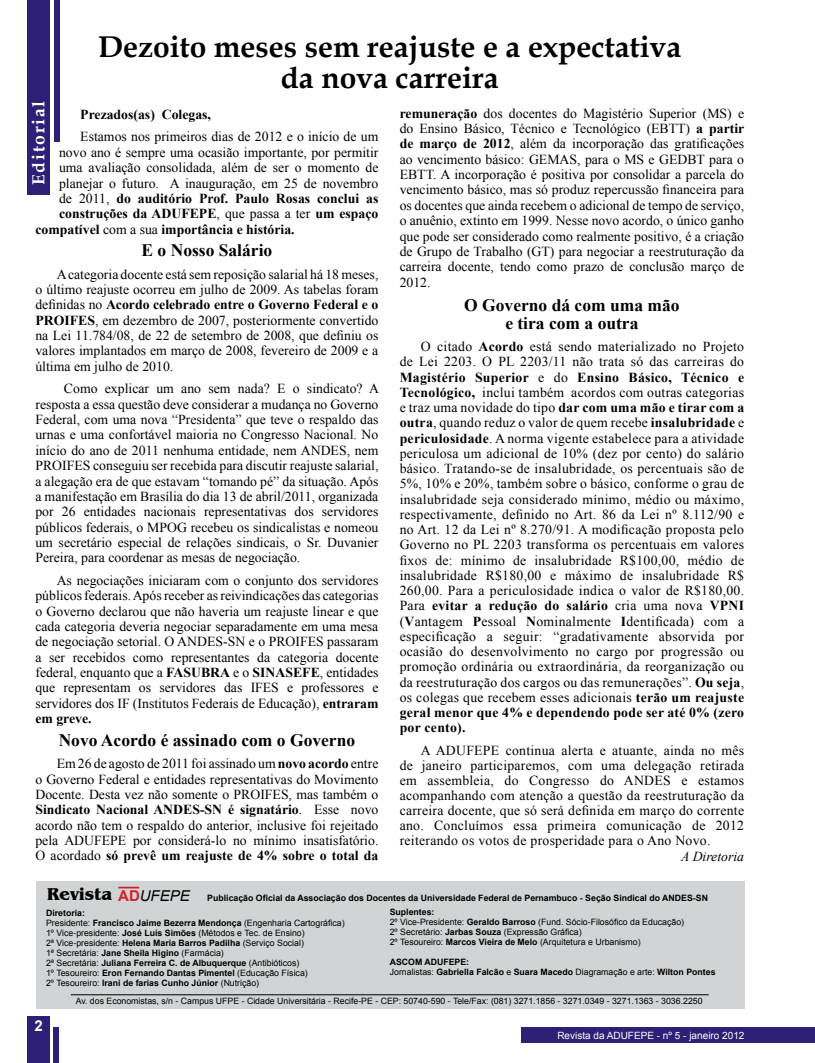
<style>
.page{position:relative;width:815px;height:1063px;background:#fff}
.page>*{position:absolute;margin:0;border:0;box-sizing:border-box;transform-origin:0 0}
.t1{font:700 30px/31.2px "Book Antiqua";color:#000;text-align:center}
.t2{font:700 17.5px/17.5px "Times New Roman";color:#000;text-align:center}
.t3{font:700 17.5px "Book Antiqua";letter-spacing:.1em;color:#fff}
.t4{font:700 15px "Arial";color:#fff}
.t5{font:13.75px/15.4px "Times New Roman";color:#000;text-align:justify}
.t6{font:700 13.75px "Times New Roman";color:#000}
.t7{font:italic 13.75px "Times New Roman";color:#000}
.t8{font:10px "Arial";color:#fff}
.t9{font:8.75px/10px "Arial";color:#000}
.t10{font:700 8.75px/15px "Arial";color:#000}
.s1{font-weight:400}
.s2{font-weight:700}
.s3{font-family:"Benguiat IT Cby BT";font-size:17.5px}
.s4{font-size:15px;color:#d2232a}
.s5{font-weight:400;font-style:italic;font-size:15px}
</style>
<div class="page">
<div style="left:28px;top:1016px;width:22px;height:47px;background:#2e2076"></div>
<div style="left:53px;top:1027px;width:6px;height:36px;background:#2e2076"></div>
<div style="left:522px;top:1028px;width:293px;height:15px;background:#2e2076"></div>
<div style="left:28px;top:0;width:22px;height:195px;background:#2e2076"></div>
<div style="left:54px;top:0;width:6px;height:142px;background:#2e2076"></div>
<div style="left:36px;top:881px;width:708px;height:128px;background:#d1d3d4"></div>
<svg style="left:118px;top:887px;width:21px;height:1px"></svg>
<hr style="left:71px;top:994px;width:638px;height:1px;background:#000">
<h1 class="t1" style="left:98px;top:31px;width:585px">Dezoito meses sem reajuste e a expectativa da nova carreira</h1>
<p class="t3" style="left:27px;top:185px;width:85px;rotate:-90deg">Editorial</p>
<p class="t6" style="left:80px;top:105px;width:132px">Prezados(as) Colegas,</p>
<p class="t5" style="left:80px;top:129px;width:300px">Estamos nos primeiros dias de 2012 e o início de um</p>
<p class="t5" style="left:59px;top:144px;width:321px">novo ano é sempre uma ocasião importante, por permitir</p>
<p class="t5" style="left:59px;top:160px;width:321px">uma avaliação consolidada, além de ser o momento de</p>
<p class="t5" style="left:59px;top:175px;width:321px">planejar o futuro. A inauguração, em 25 de novembro</p>
<p class="t6" style="left:59px;top:189px;width:321px"><span class="s1">de 2011,</span> do auditório Prof. Paulo Rosas conclui as</p>
<p class="t6" style="left:59px;top:204px;width:321px">construções da ADUFEPE<span class="s1">, que passa a ter</span> um espaço</p>
<p class="t6" style="left:35px;top:220px;width:261px">compatível <span class="s1">com a sua</span> importância e história.</p>
<p class="t2" style="left:142px;top:241px;width:132px">E o Nosso Salário</p>
<p class="t5" style="left:35px;top:266px;width:345px;text-indent:21px">A categoria docente está sem reposição salarial há 18 meses, o último reajuste ocorreu em julho de 2009. As tabelas foram definidas no <span class="s2">Acordo celebrado entre o Governo Federal e o PROIFES</span>, em dezembro de 2007, posteriormente convertido na Lei 11.784/08, de 22 de setembro de 2008, que definiu os valores implantados em março de 2008, fevereiro de 2009 e a última em julho de 2010.</p>
<p class="t5" style="left:35px;top:381px;width:345px;text-indent:29px">Como explicar um ano sem nada? E o sindicato? A resposta a essa questão deve considerar a mudança no Governo Federal, com uma nova “Presidenta” que teve o respaldo das urnas e uma confortável maioria no Congresso Nacional. No início do ano de 2011 nenhuma entidade, nem ANDES, nem PROIFES conseguiu ser recebida para discutir reajuste salarial, a alegação era de que estavam “tomando pé” da situação. Após a manifestação em Brasília do dia 13 de abril/2011, organizada por 26 entidades nacionais representativas dos servidores públicos federais, o MPOG recebeu os sindicalistas e nomeou um secretário especial de relações sindicais, o Sr. Duvanier Pereira, para coordenar as mesas de negociação.</p>
<p class="t5" style="left:35px;top:572px;width:345px;text-indent:21px">As negociações iniciaram com o conjunto dos servidores públicos federais. Após receber as reivindicações das categorias o Governo declarou que não haveria um reajuste linear e que cada categoria deveria negociar separadamente em uma mesa de negociação setorial. O ANDES-SN e o PROIFES passaram a ser recebidos como representantes da categoria docente federal, enquanto que a <span class="s2">FASUBRA</span> e o <span class="s2">SINASEFE</span>, entidades que representam os servidores das IFES e professores e servidores dos IF (Institutos Federais de Educação), <span class="s2">entraram em greve.</span></p>
<p class="t2" style="left:59px;top:731px;width:298px">Novo Acordo é assinado com o Governo</p>
<p class="t5" style="left:35px;top:756px;width:345px;text-indent:21px">Em 26 de agosto de 2011 foi assinado um <span class="s2">novo acordo</span> entre o Governo Federal e entidades representativas do Movimento Docente. Desta vez não somente o PROIFES, mas também o <span class="s2">Sindicato Nacional ANDES-SN é signatário</span>. Esse novo acordo não tem o respaldo do anterior, inclusive foi rejeitado pela ADUFEPE por considerá-lo no mínimo insatisfatório.<br>O acordado <span class="s2">só prevê um reajuste de 4% sobre o total da</span></p>
<p class="t5" style="left:400px;top:105px;width:346px"><span class="s2">remuneração</span> dos docentes do Magistério Superior (MS) e do Ensino Básico, Técnico e Tecnológico (EBTT) <span class="s2">a partir de março de 2012</span>, além da incorporação das gratificações ao vencimento básico: GEMAS, para o MS e GEDBT para o EBTT. A incorporação é positiva por consolidar a parcela do vencimento básico, mas só produz repercussão financeira para os docentes que ainda recebem o adicional de tempo de serviço, o anuênio, extinto em 1999. Nesse novo acordo, o único ganho que pode ser considerado como realmente positivo, é a criação de Grupo de Trabalho (GT) para negociar a reestruturação da carreira docente, tendo como prazo de conclusão março de 2012.</p>
<p class="t2" style="left:464px;top:296px;width:217px">O Governo dá com uma mão e tira com a outra</p>
<p class="t5" style="left:400px;top:339px;width:346px;text-indent:21px">O citado <span class="s2">Acordo</span> está sendo materializado no Projeto de Lei 2203. O PL 2203/11 não trata só das carreiras do <span class="s2">Magistério Superior</span> e do <span class="s2">Ensino Básico, Técnico e Tecnológico,</span> inclui também acordos com outras categorias e traz uma novidade do tipo <span class="s2">dar com uma mão e tirar com a outra</span>, quando reduz o valor de quem recebe <span class="s2">insalubridade</span> e <span class="s2">periculosidade</span>. A norma vigente estabelece para a atividade periculosa um adicional de 10% (dez por cento) do salário básico. Tratando-se de insalubridade, os percentuais são de 5%, 10% e 20%, também sobre o básico, conforme o grau de insalubridade seja considerado mínimo, médio ou máximo, respectivamente, definido no Art. 86 da Lei nº 8.112/90 e no Art. 12 da Lei nº 8.270/91. A modificação proposta pelo Governo no PL 2203 transforma os percentuais em valores fixos de: mínimo de insalubridade R$100,00, médio de insalubridade R$180,00 e máximo de insalubridade R$ 260,00. Para a periculosidade indica o valor de R$180,00.<br>Para <span class="s2">evitar a redução do salário</span> cria uma nova <span class="s2">VPNI </span>(<span class="s2">V</span>antagem <span class="s2">P</span>essoal <span class="s2">N</span>ominalmente <span class="s2">I</span>dentificada) com a especificação a seguir: “gradativamente absorvida por ocasião do desenvolvimento no cargo por progressão ou promoção ordinária ou extraordinária, da reorganização ou da reestruturação dos cargos ou das remunerações”. <span class="s2">Ou seja</span>, os colegas que recebem esses adicionais <span class="s2">terão um reajuste geral menor que 4% e dependendo pode ser até 0% (zero por cento).</span></p>
<p class="t5" style="left:400px;top:742px;width:346px;text-indent:21px">A ADUFEPE continua alerta e atuante, ainda no mês de janeiro participaremos, com uma delegação retirada em assembleia, do Congresso do ANDES e estamos acompanhando com atenção a questão da reestruturação da carreira docente, que só será definida em março do corrente ano. Concluímos essa primeira comunicação de 2012 reiterando os votos de prosperidade para o Ano Novo.</p>
<p class="t7" style="left:681px;top:847px;width:65px">A Diretoria</p>
<p class="t10" style="left:46px;top:891px;width:663px"><span class="s3">Revista</span> <span class="s4">AD</span><span class="s5">UFEPE</span> Publicação Oficial da Associação dos Docentes da Universidade Federal de Pernambuco - Seção Sindical do ANDES-SN<br>Diretoria:</p>
<p class="t9" style="left:46px;top:918px;width:300px">Presidente: <span class="s2">Francisco Jaime Bezerra Mendonça</span> (Engenharia Cartográfica)<br>1º Vice-presidente: <span class="s2">José Luís Simões</span> (Métodos e Tec. de Ensino)<br>2ª Vice-presidente: <span class="s2">Helena Maria Barros Padilha</span> (Serviço Social)<br>1ª Secretária: <span class="s2">Jane Sheila Higino</span> (Farmácia)<br>2ª Secretária: <span class="s2">Juliana Ferreira C. de Albuquerque</span> (Antibióticos)<br>1º Tesoureiro: <span class="s2">Eron Fernando Dantas Pimentel</span> (Educação Física)<br>2º Tesoureiro: <span class="s2">Irani de farias Cunho Júnior</span> (Nutrição)</p>
<p class="t9" style="left:76px;top:996px;width:628px">Av. dos Economistas, s/n - Campus UFPE - Cidade Universitária - Recife-PE - CEP: 50740-590 - Tele/Fax: (081) 3271.1856 - 3271.0349 - 3271.1363 - 3036.2250</p>
<p class="t9" style="left:390px;top:907px;width:296px"><span class="s2">Suplentes:<br></span>2º Vice-Presidente: <span class="s2">Geraldo Barroso</span> (Fund. Sócio-Filosófico da Educação)<br>2º Secretário: <span class="s2">Jarbas Souza</span> (Expressão Gráfica)<br>2º Tesoureiro: <span class="s2">Marcos Vieira de Melo</span> (Arquitetura e Urbanismo)</p>
<p class="t10" style="left:390px;top:957px;width:327px;line-height:10px">ASCOM ADUFEPE:<br><span class="s1">Jornalistas:</span> Gabriella Falcão <span class="s1">e</span> Suara Macedo <span class="s1">Diagramação e arte:</span> Wilton Pontes</p>
<p class="t4" style="left:34px;top:1016px;width:10px">2</p>
<p class="t8" style="left:557px;top:1029px;width:189px">Revista da ADUFEPE - nº 5 - janeiro 2012</p>
</div>
